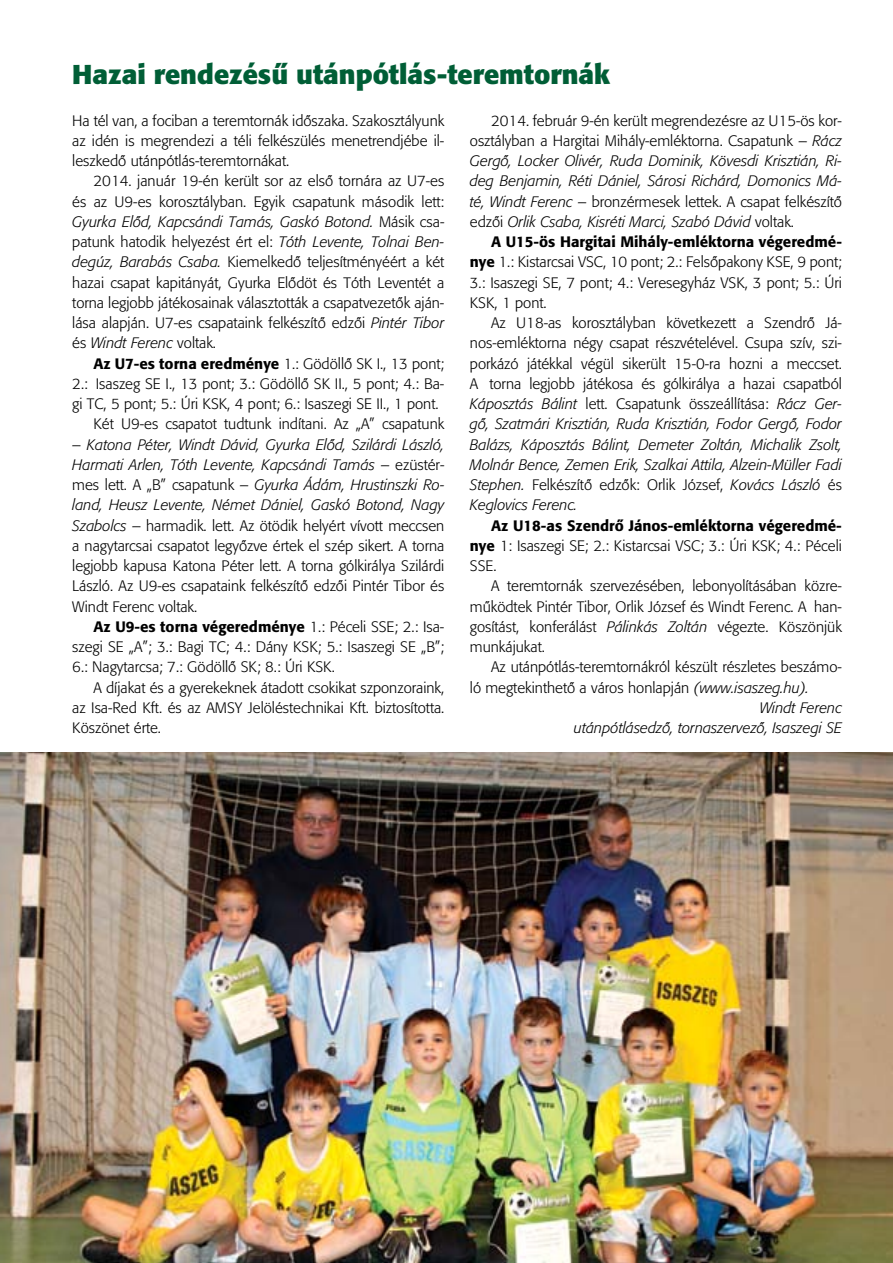
<style>
.page{position:relative;width:893px;height:1263px;background:#fff}
.page>*{position:absolute;margin:0;border:0;box-sizing:border-box;transform-origin:0 0}
.t1{font:700 27px "Formata HU";color:#005e36}
.t2{font:300 15px/20.2px "Formata HU Light";color:#000;text-align:justify}
.t3{font:italic 300 15px/20.2px "Formata HU Light";color:#000;text-align:justify}
.t4{font:500 15px "Formata HU Medium";color:#000}
.s1{font-style:italic}
.s2{font-family:"Formata HU Medium";font-weight:500}
.s3{font-family:"Formata HU Light";font-weight:300}
.s4{font-style:normal}
</style>
<div class="page">
<img style="left:0;top:753px;width:893px;height:510px">
<h1 class="t1" style="left:72px;top:57px;width:540px">Hazai rendezésű utánpótlás-teremtornák</h1>
<p class="t2" style="left:72px;top:110px;width:374px">Ha tél van, a fociban a teremtornák időszaka. Szakosztályunk az idén is megrendezi a téli felkészülés menetrendjébe il&shy;leszkedő utánpótlás-teremtornákat.</p>
<p class="t2" style="left:72px;top:171px;width:374px;text-indent:21px">2014. január 19-én került sor az első tornára az U7-es és az U9-es korosztályban. Egyik csapatunk második lett:<br><span class="s1">Gyurka Előd, Kapcsándi Tamás, Gaskó Botond.</span> Másik csa&shy;patunk hatodik helyezést ért el: <span class="s1">Tóth Levente, Tolnai Ben&shy;degúz, Barabás Csaba.</span> Kiemelkedő teljesítményéért a két hazai csapat kapitányát, Gyurka Elődöt és Tóth Leventét a torna legjobb játékosainak választották a csapatvezetők aján&shy;lása alapján. U7-es csapataink felkészítő edzői <span class="s1">Pintér Tibor </span>és <span class="s1">Windt Ferenc</span> voltak.</p>
<p class="t2" style="left:94px;top:353px;width:352px"><span class="s2">Az U7-es torna eredménye</span> 1.: Gödöllő SK I., 13 pont;</p>
<p class="t2" style="left:72px;top:374px;width:374px">2.: Isaszeg SE I., 13 pont; 3.: Gödöllő SK II., 5 pont; 4.: Ba-</p>
<p class="t2" style="left:72px;top:394px;width:368px">gi TC, 5 pont; 5.: Úri KSK, 4 pont; 6.: Isaszegi SE II., 1 pont.</p>
<p class="t2" style="left:94px;top:414px;width:352px">Két U9-es csapatot tudtunk indítani. Az „A” csapatunk</p>
<p class="t2" style="left:72px;top:434px;width:374px">– <span class="s1">Katona Péter, Windt Dávid, Gyurka Előd, Szilárdi László, Harmati Arlen, Tóth Levente, Kapcsándi Tamás</span> – ezüstér&shy;mes lett. A „B” csapatunk – <span class="s1">Gyurka Ádám, Hrustinszki Ro&shy;land, Heusz Levente, Német Dániel, Gaskó Botond, Nagy Szabolcs</span> – harmadik. lett. Az ötödik helyért vívott meccsen a nagytarcsai csapatot legyőzve értek el szép sikert. A torna legjobb kapusa Katona Péter lett. A torna gólkirálya Szilárdi László. Az U9-es csapataink felkészítő edzői Pintér Tibor és Windt Ferenc voltak.</p>
<p class="t4" style="left:94px;top:617px;width:352px">Az U9-es torna végeredménye <span class="s3">1.: Péceli SSE; 2.: Isa-</span></p>
<p class="t2" style="left:72px;top:637px;width:373px">szegi SE „A”; 3.: Bagi TC; 4.: Dány KSK; 5.: Isaszegi SE „B”;<br>6.: Nagytarcsa; 7.: Gödöllő SK; 8.: Úri KSK.</p>
<p class="t2" style="left:72px;top:677px;width:374px;text-indent:21px">A díjakat és a gyerekeknek átadott csokikat szponzoraink, az Isa-Red Kft. és az AMSY Jelöléstechnikai Kft. biztosította.<br>Köszönet érte.</p>
<p class="t3" style="left:470px;top:110px;width:374px;text-indent:21px"><span class="s4">2014. február 9-én került megrendezésre az U15-ös kor&shy;osztályban a Hargitai Mihály-emléktorna. Csapatunk –</span> Rácz Gergő, Locker Olivér, Ruda Dominik, Kövesdi Krisztián, Ri&shy;deg Benjamin, Réti Dániel, Sárosi Richárd, Domonics Má&shy;té, Windt Ferenc <span class="s4">– bronzérmesek lettek. A csapat felkészítő edzői</span> Orlik Csaba, Kisréti Marci, Szabó Dávid <span class="s4">voltak.</span></p>
<p class="t4" style="left:491px;top:233px;width:352px">A U15-ös Hargitai Mihály-emléktorna végeredmé-</p>
<p class="t2" style="left:470px;top:252px;width:374px"><span class="s2">nye</span> 1.: Kistarcsai VSC, 10 pont; 2.: Felsőpakony KSE, 9 pont; 3.: Isaszegi SE, 7 pont; 4.: Veresegyház VSK, 3 pont; 5.: Úri KSK, 1 pont.</p>
<p class="t2" style="left:470px;top:313px;width:374px;text-indent:21px">Az U18-as korosztályban következett a Szendrő Já&shy;nos-emléktorna négy csapat részvételével. Csupa szív, szi&shy;porkázó játékkal végül sikerült 15-0-ra hozni a meccset.<br>A torna legjobb játékosa és gólkirálya a hazai csapatból <span class="s1">Káposztás Bálint</span> lett. Csapatunk összeállítása: <span class="s1">Rácz Ger&shy;gő, Szatmári Krisztián, Ruda Krisztián, Fodor Gergő, Fodor Balázs, Káposztás Bálint, Demeter Zoltán, Michalik Zsolt, Molnár Bence, Zemen Erik, Szalkai Attila, Alzein-Müller Fadi Stephen.</span> Felkészítő edzők: Orlik József, <span class="s1">Kovács László</span> és <span class="s1">Keglovics Ferenc.</span></p>
<p class="t4" style="left:491px;top:516px;width:352px">Az U18-as Szendrő János-emléktorna végeredmé-</p>
<p class="t2" style="left:470px;top:536px;width:373px"><span class="s2">nye</span> 1: Isaszegi SE; 2.: Kistarcsai VSC; 3.: Úri KSK; 4.: Péceli<br>SSE.</p>
<p class="t2" style="left:470px;top:576px;width:374px;text-indent:21px">A teremtornák szervezésében, lebonyolításában közre&shy;működtek Pintér Tibor, Orlik József és Windt Ferenc. A han&shy;gosítást, konferálást <span class="s1">Pálinkás Zoltán</span> végezte. Köszönjük munkájukat.</p>
<p class="t2" style="left:491px;top:657px;width:352px">Az utánpótlás-teremtornákról készült részletes beszámo-</p>
<p class="t2" style="left:470px;top:677px;width:341px">ló megtekinthető a város honlapján <span class="s1">(www.isaszeg.hu).</span></p>
<p class="t3" style="left:760px;top:698px;width:84px">Windt Ferenc</p>
<p class="t3" style="left:574px;top:718px;width:269px">utánpótlásedző, tornaszervező, Isaszegi SE</p>
</div>
